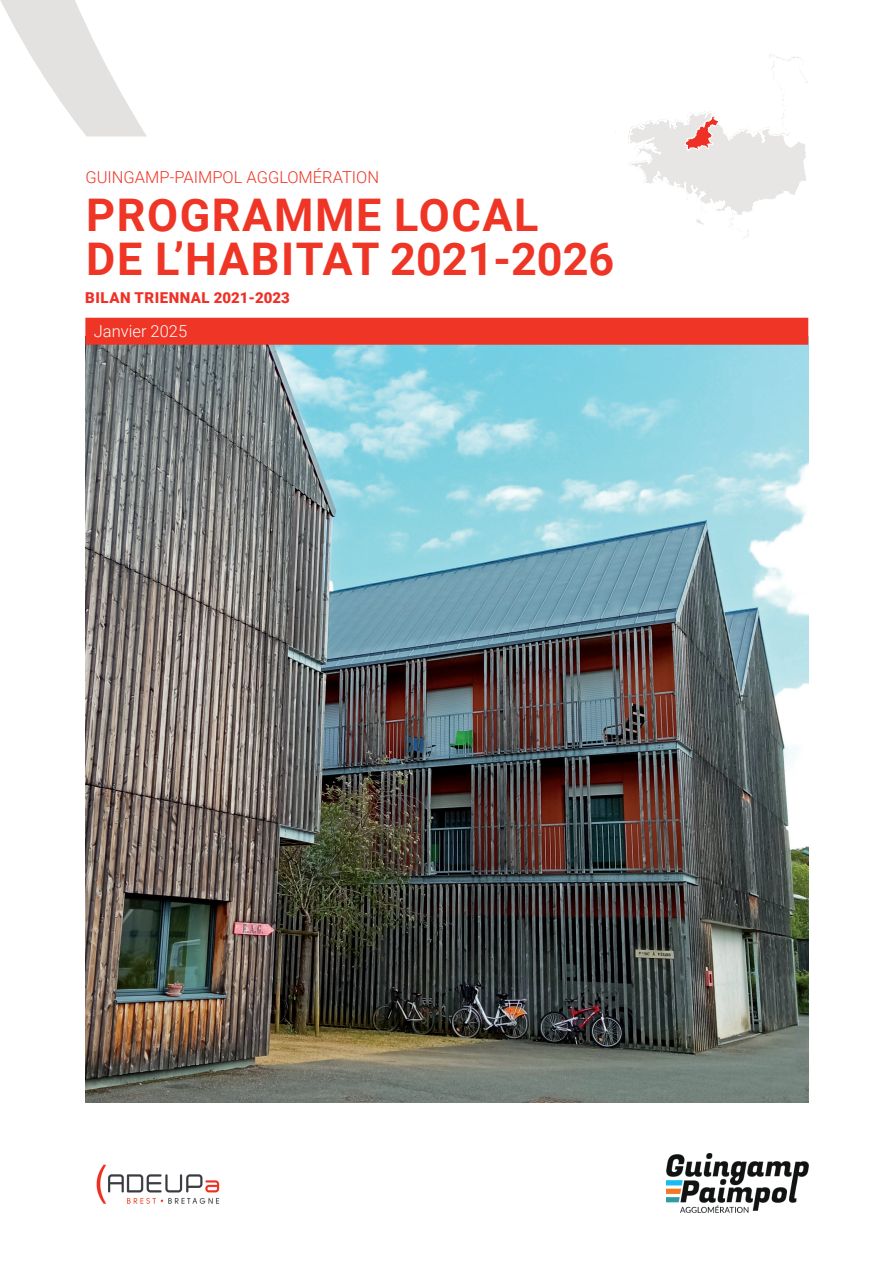
<style>
.page{position:relative;width:893px;height:1263px;background:#fff}
.page>*{position:absolute;margin:0;border:0;box-sizing:border-box;transform-origin:0 0}
.t1{font:700 45px/43.5px "Roboto";letter-spacing:.035em;color:#ef3525}
.t2{font:300 16.5px "Roboto";color:#ef3525}
.t3{font:300 16.5px "Roboto";color:#fff}
.t4{font:900 15px "Roboto";letter-spacing:.035em;color:#ef3026}
</style>
<div class="page">
<img style="left:96px;top:1164px;width:124px;height:40px">
<svg style="left:0;top:0;width:147px;height:136px"></svg>
<img style="left:85px;top:345px;width:723px;height:758px">
<div style="left:85px;top:318px;width:723px;height:27px;background:#ef3525"></div>
<svg style="left:615px;top:54px;width:193px;height:184px"></svg>
<img style="left:666px;top:1154px;width:142px;height:58px">
<p class="t2" style="left:85px;top:165px;width:295px">GUINGAMP-PAIMPOL AGGLOMÉRATION</p>
<p class="t1" style="left:86px;top:192px;width:530px">PROGRAMME LOCAL<br>DE L’HABITAT 2021-2026</p>
<p class="t4" style="left:85px;top:287px;width:206px">BILAN TRIENNAL 2021-2023</p>
<p class="t3" style="left:94px;top:320px;width:95px">Janvier 2025</p>
</div>
